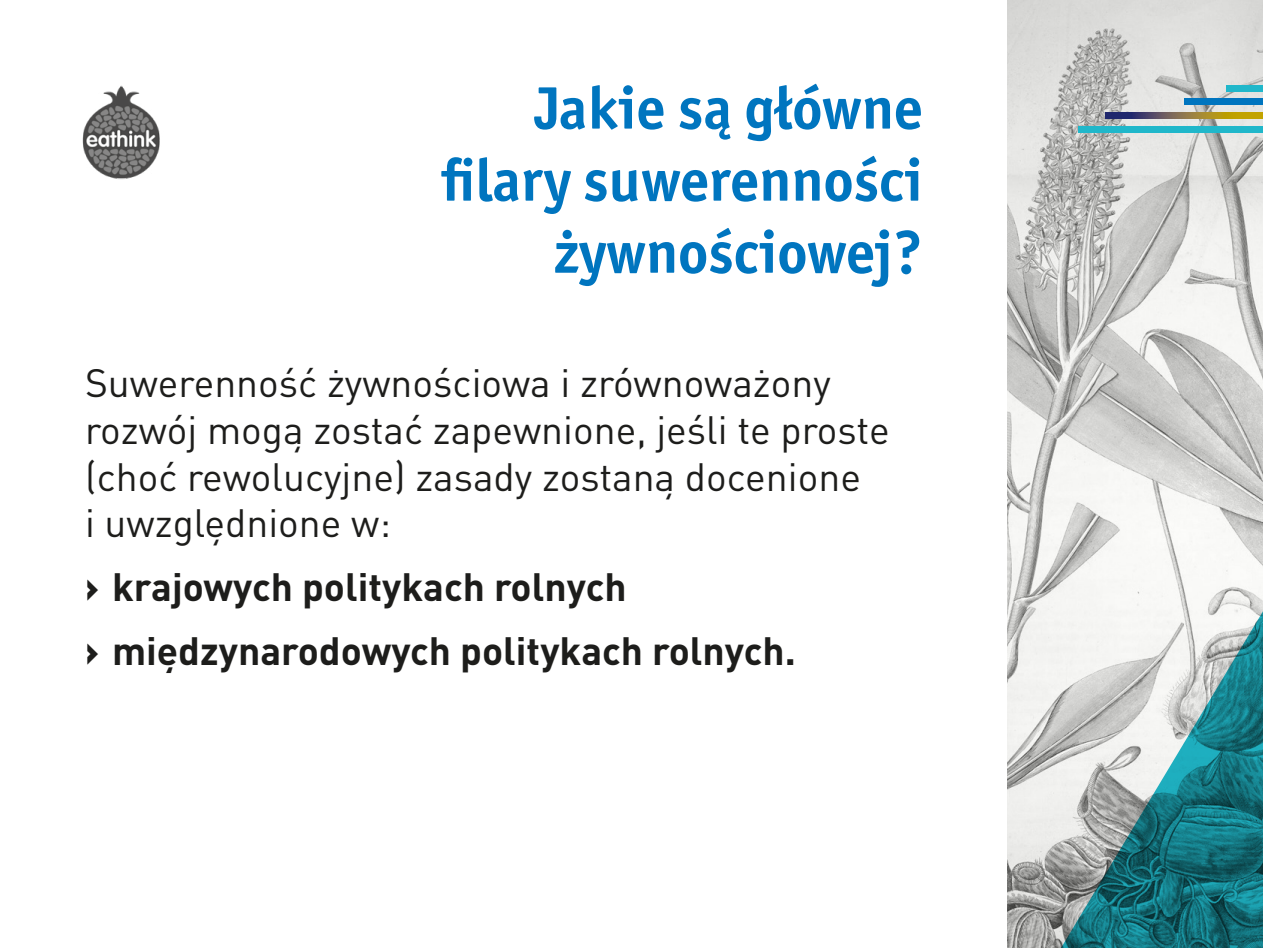
<style>
.page{position:relative;width:1263px;height:948px;background:#fff}
.page>*{position:absolute;margin:0;border:0;box-sizing:border-box;transform-origin:0 0}
.t1{font:700 60px/72px "Officina Sans ITC Pro";color:#0075bf;text-align:right}
.t2{font:39px/46.8px "DIN Pro";color:#1d1d1b}
.t3{font:700 39px/63.8px "DIN Pro";color:#1d1d1b}
.s1{font-weight:900}
</style>
<div class="page">
<img style="left:1008px;top:0;width:255px;height:947px">
<img style="left:82px;top:85px;width:78px;height:95px">
<svg style="left:1061px;top:611px;width:202px;height:336px"></svg>
<div style="left:1079px;top:127px;width:184px;height:6px;background:#20b7ca"></div>
<svg style="left:1106px;top:113px;width:157px;height:6px"></svg>
<div style="left:1184px;top:98px;width:79px;height:6px;background:#0075bf"></div>
<div style="left:1227px;top:85px;width:36px;height:6px;background:#20b7ca"></div>
<h1 class="t1" style="left:441px;top:72px;width:483px">Jakie są główne filary suwerenności żywnościowej?</h1>
<p class="t2" style="left:85px;top:357px;width:806px">Suwerenność żywnościowa i zrównoważony rozwój mogą zostać zapewnione, jeśli te proste (choć rewolucyjne) zasady zostaną docenione<br>i uwzględnione w:</p>
<p class="t3" style="left:85px;top:553px;width:712px"><span class="s1">›</span> krajowych politykach rolnych<br><span class="s1">›</span> międzynarodowych politykach rolnych.</p>
</div>
